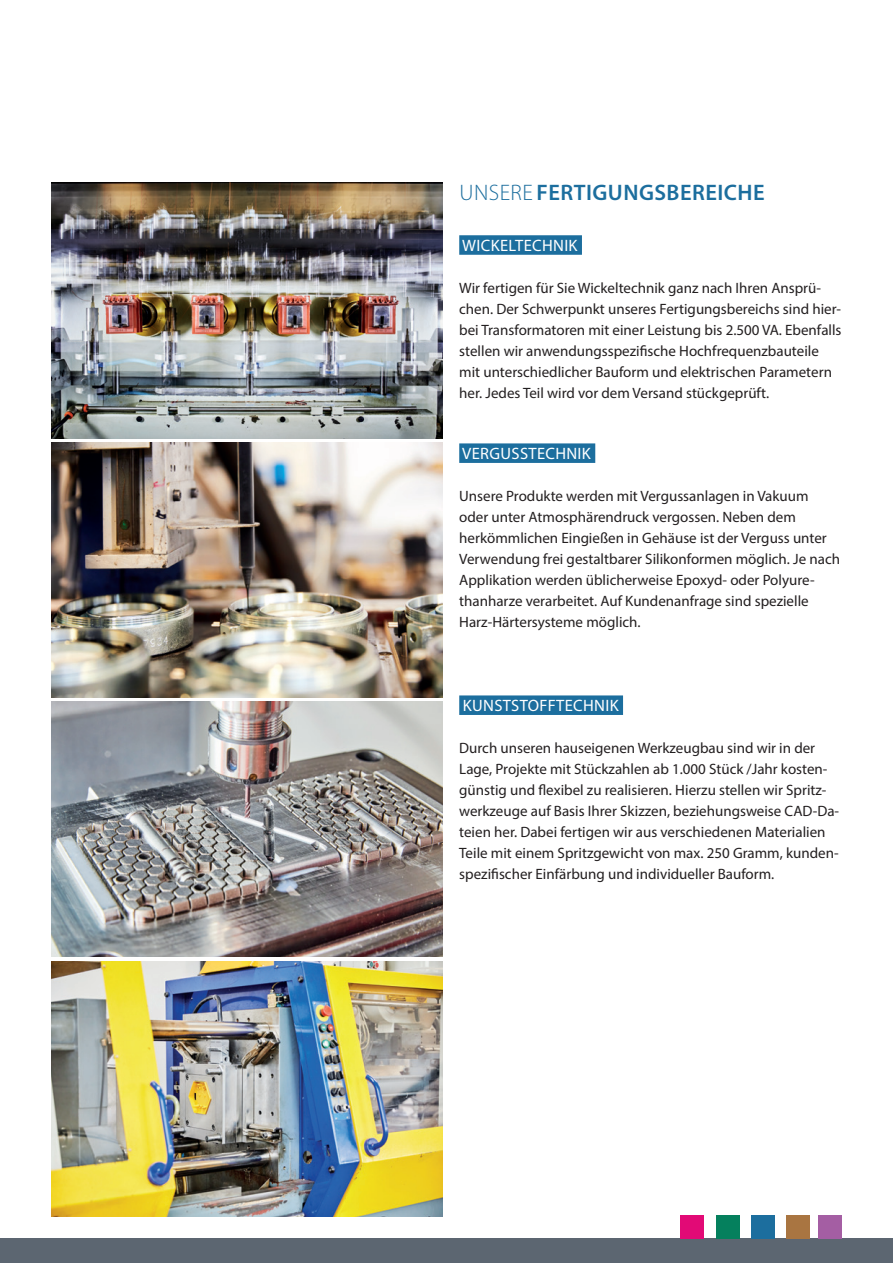
<style>
.page{position:relative;width:893px;height:1263px;background:#fff}
.page>*{position:absolute;margin:0;border:0;box-sizing:border-box;transform-origin:0 0}
.t1{font:600 22.5px "Myriad Pro";letter-spacing:.02em;color:#1c6e9e}
.t2{font:16.5px "Myriad Pro";letter-spacing:.02em;color:#fff}
.t3{font:15px/21px "Myriad Pro";color:#231f20}
.s1{font-weight:300}
</style>
<div class="page">
<img style="left:51px;top:183px;width:391px;height:255px">
<div style="left:459px;top:235px;width:123px;height:20px;background:#1c6e9e"></div>
<div style="left:459px;top:443px;width:136px;height:20px;background:#1c6e9e"></div>
<div style="left:459px;top:695px;width:164px;height:20px;background:#1c6e9e"></div>
<div style="left:0;top:1238px;width:893px;height:25px;background:#5c6671"></div>
<img style="left:51px;top:442px;width:391px;height:255px">
<img style="left:51px;top:702px;width:391px;height:255px">
<img style="left:51px;top:961px;width:391px;height:255px">
<div style="left:681px;top:1215px;width:23px;height:23px;background:#e20a76"></div>
<div style="left:716px;top:1215px;width:23px;height:23px;background:#05805d"></div>
<div style="left:751px;top:1215px;width:23px;height:23px;background:#1c6e9e"></div>
<div style="left:786px;top:1215px;width:23px;height:23px;background:#a97541"></div>
<div style="left:819px;top:1215px;width:23px;height:23px;background:#a45ea3"></div>
<p class="t1" style="left:459px;top:178px;width:307px"><span class="s1">UNSERE</span> FERTIGUNGSBEREICHE</p>
<p class="t2" style="left:462px;top:235px;width:117px">WICKELTECHNIK</p>
<p class="t3" style="left:459px;top:277px;width:384px">Wir fertigen für Sie Wickeltechnik ganz nach Ihren Ansprü&shy;chen. Der Schwerpunkt unseres Fertigungsbereichs sind hier&shy;bei Transformatoren mit einer Leistung bis 2.500 VA. Ebenfalls stellen wir anwendungsspezifische Hochfrequenzbauteile mit unterschiedlicher Bauform und elektrischen Parametern her. Jedes Teil wird vor dem Versand stückgeprüft.</p>
<p class="t2" style="left:462px;top:443px;width:130px">VERGUSSTECHNIK</p>
<p class="t3" style="left:459px;top:485px;width:382px">Unsere Produkte werden mit Vergussanlagen in Vakuum oder unter Atmosphärendruck vergossen. Neben dem herkömmlichen Eingießen in Gehäuse ist der Verguss unter Verwendung frei gestaltbarer Silikonformen möglich. Je nach Applikation werden üblicherweise Epoxyd- oder Polyure&shy;thanharze verarbeitet. Auf Kundenanfrage sind spezielle Harz-Härtersysteme möglich.</p>
<p class="t2" style="left:463px;top:695px;width:157px">KUNSTSTOFFTECHNIK</p>
<p class="t3" style="left:459px;top:737px;width:381px">Durch unseren hauseigenen Werkzeugbau sind wir in der Lage, Projekte mit Stückzahlen ab 1.000 Stück /Jahr kosten&shy;günstig und flexibel zu realisieren. Hierzu stellen wir Spritz&shy;werkzeuge auf Basis Ihrer Skizzen, beziehungsweise CAD-Da&shy;teien her. Dabei fertigen wir aus verschiedenen Materialien Teile mit einem Spritzgewicht von max. 250 Gramm, kunden&shy;spezifischer Einfärbung und individueller Bauform.</p>
</div>
